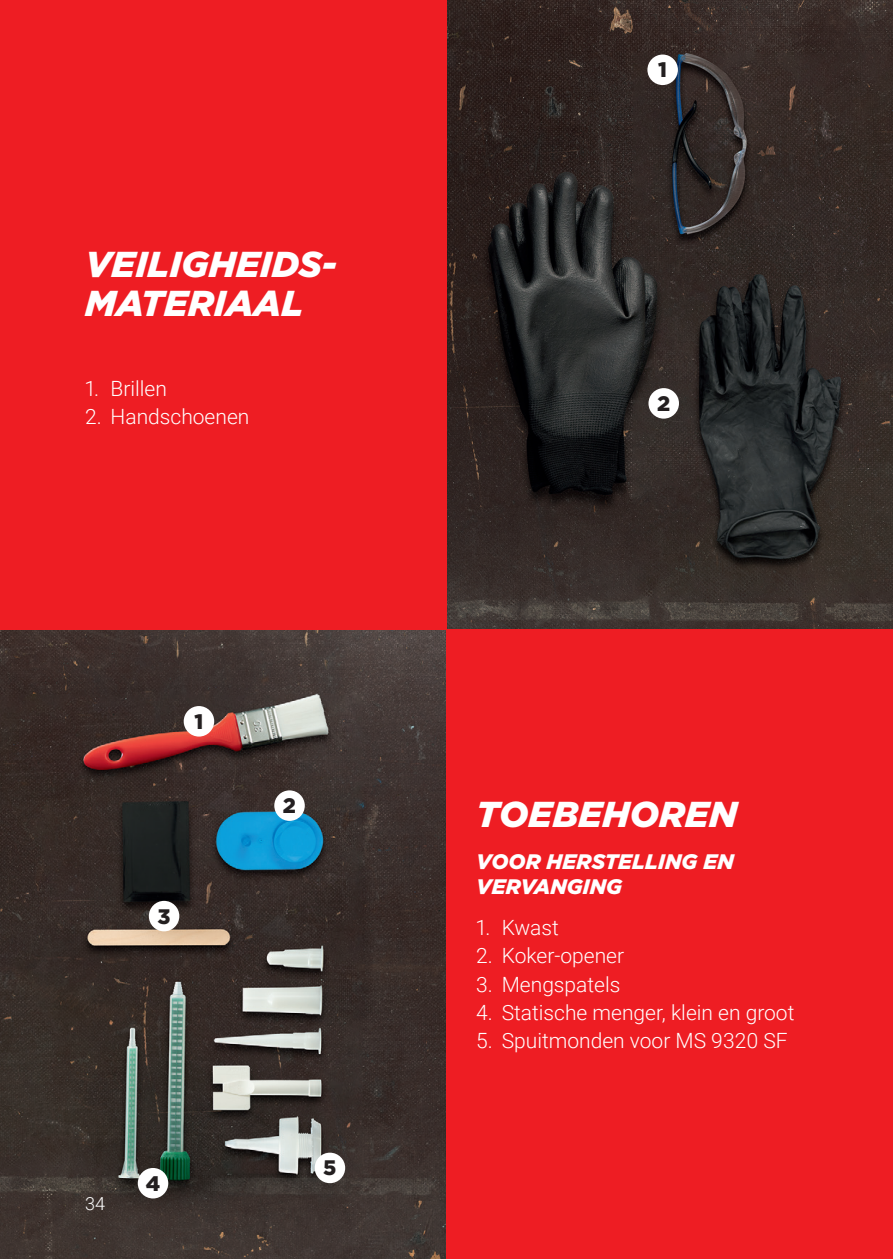
<style>
.page{position:relative;width:893px;height:1259px;background:#fff}
.page>*{position:absolute;margin:0;border:0;box-sizing:border-box;transform-origin:0 0}
.t1{font:italic 900 36px/39px "Gotham";color:#fff}
.t2{font:300 21px "Roboto";color:#fff}
.t3{font:italic 900 21px/25.2px "Gotham";color:#fff}
.t4{font:900 21px "Gotham";color:#231f20}
.t5{font:300 18px "Roboto";color:#fff}
</style>
<div class="page">
<img style="left:446px;top:0;width:446px;height:629px">
<img style="left:0;top:629px;width:446px;height:630px">
<div style="left:0;top:0;width:446px;height:629px;background:#ee1d23"></div>
<div style="left:446px;top:629px;width:447px;height:630px;background:#ee1d23"></div>
<hr style="left:892px;top:0;width:1px;height:629px;background:#ee1d23">
<div style="left:184px;top:706px;width:30px;height:30px;background:#fff;border-radius:50%"></div>
<div style="left:274px;top:790px;width:31px;height:31px;background:#fff;border-radius:50%"></div>
<div style="left:149px;top:901px;width:30px;height:30px;background:#fff;border-radius:50%"></div>
<div style="left:138px;top:1168px;width:30px;height:30px;background:#fff;border-radius:50%"></div>
<div style="left:315px;top:1152px;width:30px;height:31px;background:#fff;border-radius:50%"></div>
<div style="left:647px;top:55px;width:31px;height:30px;background:#fff;border-radius:50%"></div>
<div style="left:648px;top:388px;width:31px;height:31px;background:#fff;border-radius:50%"></div>
<h1 class="t1" style="left:85px;top:244px;width:253px">VEILIGHEIDS-<br>MATERIAAL</h1>
<p class="t2" style="left:85px;top:374px;width:83px">1. Brillen</p>
<p class="t2" style="left:85px;top:402px;width:166px">2. Handschoenen</p>
<p class="t4" style="left:194px;top:707px;width:10px">1</p>
<p class="t4" style="left:157px;top:901px;width:15px">3</p>
<p class="t4" style="left:283px;top:791px;width:15px">2</p>
<p class="t5" style="left:85px;top:1190px;width:21px">34</p>
<p class="t4" style="left:146px;top:1168px;width:16px">4</p>
<p class="t4" style="left:323px;top:1153px;width:15px">5</p>
<p class="t4" style="left:658px;top:55px;width:10px">1</p>
<p class="t4" style="left:657px;top:389px;width:15px">2</p>
<h1 class="t1" style="left:476px;top:794px;width:262px">TOEBEHOREN</h1>
<p class="t3" style="left:476px;top:848px;width:259px">VOOR HERSTELLING EN<br>VERVANGING</p>
<p class="t2" style="left:476px;top:913px;width:84px">1. Kwast</p>
<p class="t2" style="left:476px;top:941px;width:149px">2. Koker-opener</p>
<p class="t2" style="left:476px;top:969px;width:146px">3. Mengspatels</p>
<p class="t2" style="left:476px;top:997px;width:320px">4. Statische menger, klein en groot</p>
<p class="t2" style="left:476px;top:1026px;width:313px">5. Spuitmonden voor MS 9320 SF</p>
</div>
